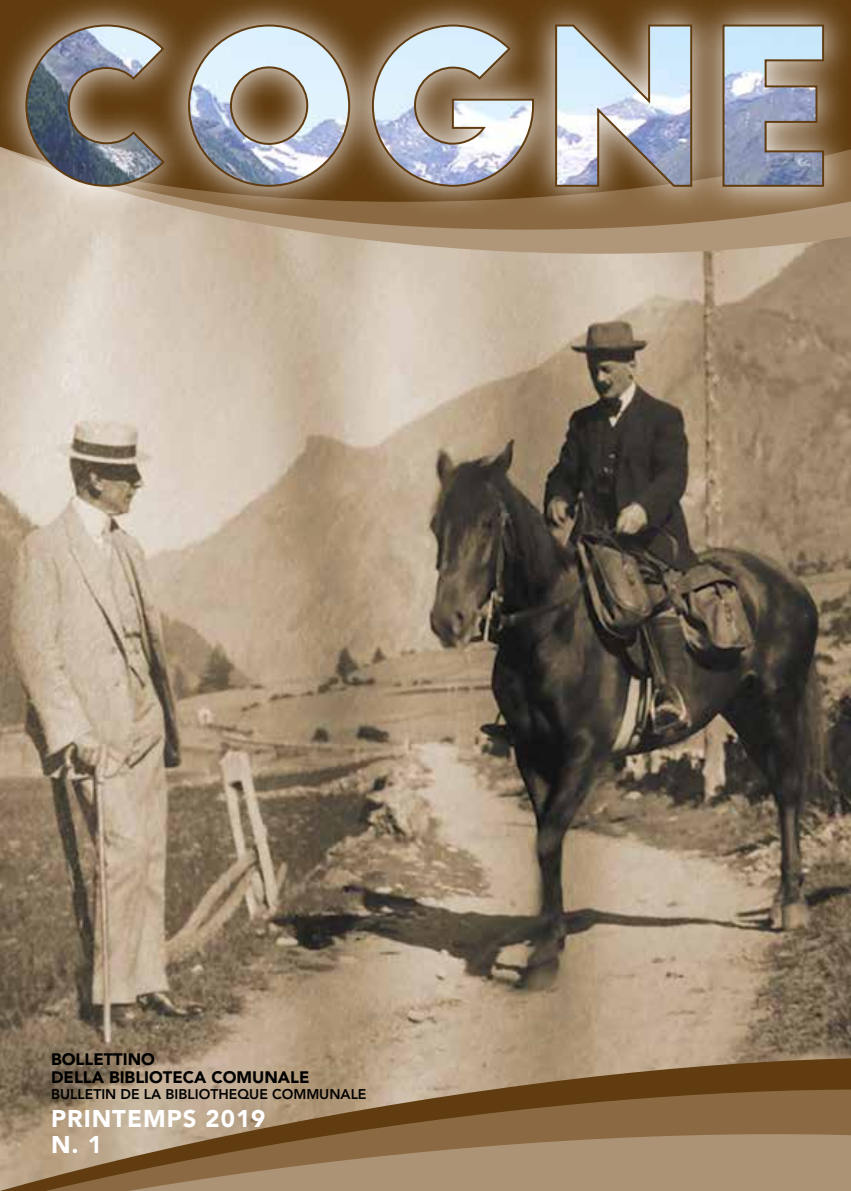
<style>
.page{position:relative;width:851px;height:1191px;background:#fff}
.page>*{position:absolute;margin:0;border:0;box-sizing:border-box;transform-origin:0 0}
.t1{font:900 24px/26px "Avenir LT Std";letter-spacing:.04em;color:#fff}
.t2{font:900 16.6px/18px "Avenir LT Std";color:#000}
.t3{font:800 14px "Avenir LT Std";color:#000}
</style>
<div class="page">
<img style="left:1px;top:268px;width:849px;height:765px">
<svg style="left:1px;top:233px;width:849px;height:35px;background:#c3b19b"></svg>
<svg style="left:1px;top:219px;width:849px;height:14px;background:#b0987c"></svg>
<svg style="left:1px;top:1033px;width:849px;height:29px;background:#a59075"></svg>
<svg style="left:1px;top:1062px;width:849px;height:44px;background:#957b5b"></svg>
<svg style="left:1px;top:1106px;width:849px;height:85px;background:#9d815f"></svg>
<img style="left:0;top:0;width:1px;height:1191px">
<svg style="left:0;top:0;width:850px;height:219px;background:#876946"></svg>
<svg style="left:24px;top:24px;width:801px;height:164px;background:#a19b95"></svg>
<p class="t2" style="left:51px;top:1049px;width:260px">BOLLETTINO<br>DELLA BIBLIOTECA COMUNALE</p>
<p class="t3" style="left:51px;top:1086px;width:317px">BULLETIN DE LA BIBLIOTHEQUE COMMUNALE</p>
<h1 class="t1" style="left:51px;top:1105px;width:216px">PRINTEMPS 2019<br>N. 1</h1>
</div>
